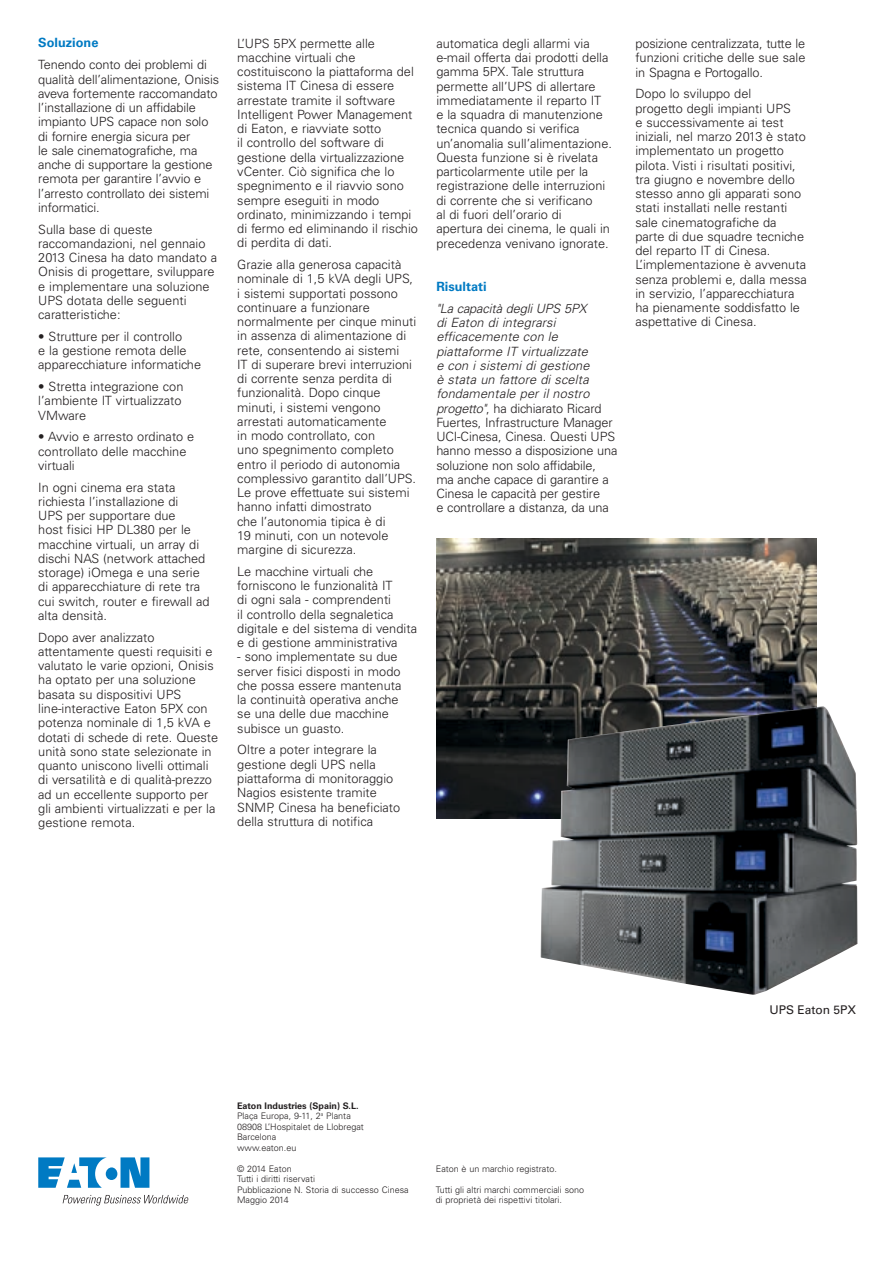
<style>
.page{position:relative;width:893px;height:1263px;background:#fff}
.page>*{position:absolute;margin:0;border:0;box-sizing:border-box;transform-origin:0 0}
.t1{font:300 12.75px/14.2px "Univers LT Std";color:#231f20}
.t2{font:700 12.75px "Univers LT Std";color:#007ac3}
.t3{font:12px "Univers LT Std";color:#231f20}
.t4{font:300 9px/10.5px "Univers LT Std";color:#231f20}
.s1{font-style:italic}
.s2{font-weight:700}
</style>
<div class="page">
<img style="left:436px;top:539px;width:380px;height:279px">
<img style="left:541px;top:706px;width:316px;height:289px">
<svg style="left:38px;top:1157px;width:111px;height:31px"></svg>
<svg style="left:63px;top:1195px;width:126px;height:10px"></svg>
<p class="t2" style="left:38px;top:36px;width:62px">Soluzione</p>
<p class="t1" style="left:38px;top:58px;width:183px">Tenendo conto dei problemi di qualità dell’alimentazione, Onisis aveva fortemente raccomandato l’installazione di un affidabile impianto UPS capace non solo di fornire energia sicura per<br>le sale cinematografiche, ma anche di supportare la gestione remota per garantire l’avvio e l’arresto controllato dei sistemi informatici.</p>
<p class="t1" style="left:38px;top:222px;width:180px">Sulla base di queste raccomandazioni, nel gennaio<br>2013 Cinesa ha dato mandato a<br>Onisis di progettare, sviluppare e implementare una soluzione<br>UPS dotata delle seguenti caratteristiche:</p>
<p class="t1" style="left:38px;top:329px;width:164px">• Strutture per il controllo<br>e la gestione remota delle apparecchiature informatiche</p>
<p class="t1" style="left:38px;top:379px;width:147px">• Stretta integrazione con l’ambiente IT virtualizzato<br>VMware</p>
<p class="t1" style="left:38px;top:430px;width:158px">• Avvio e arresto ordinato e controllato delle macchine virtuali</p>
<p class="t1" style="left:38px;top:480px;width:173px">In ogni cinema era stata richiesta l’installazione di<br>UPS per supportare due<br>host fisici HP DL380 per le macchine virtuali, un array di dischi NAS (network attached storage) iOmega e una serie di apparecchiature di rete tra cui switch, router e firewall ad alta densità.</p>
<p class="t1" style="left:38px;top:630px;width:181px">Dopo aver analizzato attentamente questi requisiti e valutato le varie opzioni, Onisis ha optato per una soluzione basata su dispositivi UPS line-interactive Eaton 5PX con potenza nominale di 1,5 kVA e dotati di schede di rete. Queste unità sono state selezionate in quanto uniscono livelli ottimali di versatilità e di qualità-prezzo ad un eccellente supporto per gli ambienti virtualizzati e per la gestione remota.</p>
<p class="t1" style="left:237px;top:36px;width:182px">L’UPS 5PX permette alle macchine virtuali che costituiscono la piattaforma del sistema IT Cinesa di essere arrestate tramite il software<br>Intelligent Power Management di Eaton, e riavviate sotto<br>il controllo del software di gestione della virtualizzazione vCenter. Ciò significa che lo spegnimento e il riavvio sono sempre eseguiti in modo ordinato, minimizzando i tempi di fermo ed eliminando il rischio di perdita di dati.</p>
<p class="t1" style="left:237px;top:257px;width:180px">Grazie alla generosa capacità nominale di 1,5 kVA degli UPS, i sistemi supportati possono continuare a funzionare normalmente per cinque minuti in assenza di alimentazione di rete, consentendo ai sistemi<br>IT di superare brevi interruzioni di corrente senza perdita di funzionalità. Dopo cinque minuti, i sistemi vengono arrestati automaticamente<br>in modo controllato, con<br>uno spegnimento completo entro il periodo di autonomia complessivo garantito dall’UPS.<br>Le prove effettuate sui sistemi hanno infatti dimostrato<br>che l’autonomia tipica è di<br>19 minuti, con un notevole margine di sicurezza.</p>
<p class="t1" style="left:237px;top:564px;width:181px">Le macchine virtuali che forniscono le funzionalità IT<br>di ogni sala - comprendenti<br>il controllo della segnaletica digitale e del sistema di vendita e di gestione amministrativa</p>
<p class="t1" style="left:237px;top:650px;width:166px">- sono implementate su due server fisici disposti in modo che possa essere mantenuta la continuità operativa anche se una delle due macchine subisce un guasto.</p>
<p class="t1" style="left:237px;top:743px;width:164px">Oltre a poter integrare la gestione degli UPS nella piattaforma di monitoraggio<br>Nagios esistente tramite<br>SNMP, Cinesa ha beneficiato della struttura di notifica</p>
<p class="t1" style="left:436px;top:36px;width:177px">automatica degli allarmi via e-mail offerta dai prodotti della gamma 5PX. Tale struttura permette all’UPS di allertare immediatamente il reparto IT<br>e la squadra di manutenzione tecnica quando si verifica un’anomalia sull’alimentazione.<br>Questa funzione si è rivelata particolarmente utile per la registrazione delle interruzioni di corrente che si verificano<br>al di fuori dell’orario di<br>apertura dei cinema, le quali in precedenza venivano ignorate.</p>
<p class="t2" style="left:436px;top:279px;width:52px">Risultati</p>
<p class="t1" style="left:436px;top:301px;width:183px"><span class="s1">"La capacità degli UPS 5PX<br>di Eaton di integrarsi efficacemente con le piattaforme IT virtualizzate<br>e con i sistemi di gestione<br>è stata un fattore di scelta fondamentale per il nostro progetto"</span>, ha dichiarato Ricard<br>Fuertes, Infrastructure Manager<br>UCI-Cinesa, Cinesa. Questi UPS hanno messo a disposizione una soluzione non solo affidabile,<br>ma anche capace di garantire a<br>Cinesa le capacità per gestire<br>e controllare a distanza, da una</p>
<p class="t1" style="left:635px;top:36px;width:172px;text-align:justify">posizione centralizzata, tutte le funzioni critiche delle sue sale in Spagna e Portogallo.</p>
<p class="t1" style="left:635px;top:87px;width:173px">Dopo lo sviluppo del<br>progetto degli impianti UPS<br>e successivamente ai test iniziali, nel marzo 2013 è stato implementato un progetto pilota. Visti i risultati positivi, tra giugno e novembre dello stesso anno gli apparati sono stati installati nelle restanti sale cinematografiche da parte di due squadre tecniche del reparto IT di Cinesa.<br>L’implementazione è avvenuta senza problemi e, dalla messa in servizio, l’apparecchiatura ha pienamente soddisfatto le aspettative di Cinesa.</p>
<p class="t4" style="left:237px;top:1100px;width:128px"><span class="s2">Eaton Industries (Spain) S.L.<br></span>Plaça Europa, 9-11, 2<sup>a</sup> Planta<br>08908 L’Hospitalet de Llobregat<br>Barcelona<br>www.eaton.eu</p>
<p class="t4" style="left:237px;top:1163px;width:173px">© 2014 Eaton<br>Tutti i diritti riservati<br>Pubblicazione N. Storia di successo Cinesa<br>Maggio 2014</p>
<p class="t4" style="left:436px;top:1163px;width:123px">Eaton è un marchio registrato.</p>
<p class="t4" style="left:436px;top:1184px;width:150px">Tutti gli altri marchi commerciali sono di proprietà dei rispettivi titolari.</p>
<p class="t3" style="left:770px;top:1003px;width:88px">UPS Eaton 5PX</p>
</div>
